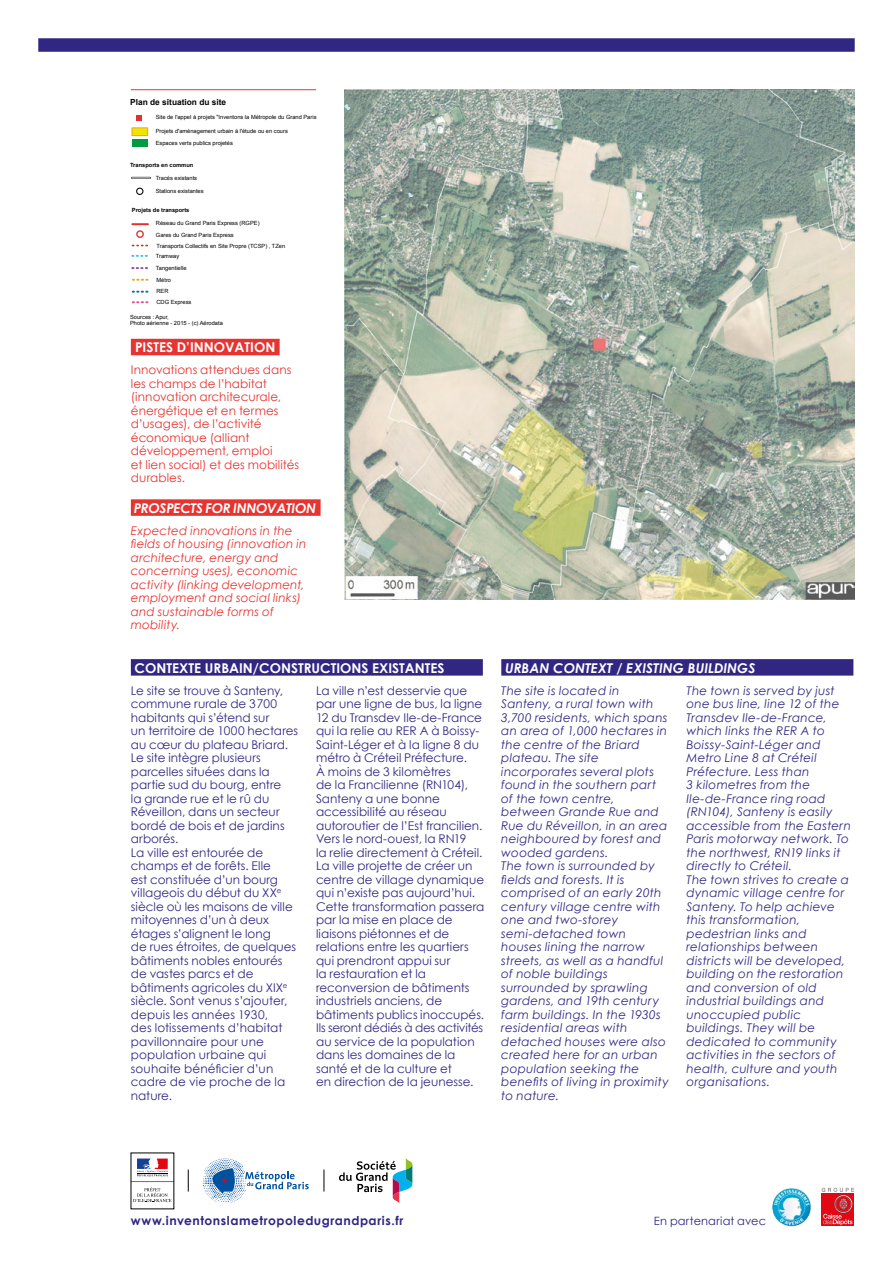
<style>
.page{position:relative;width:893px;height:1263px;background:#fff}
.page>*{position:absolute;margin:0;border:0;box-sizing:border-box;transform-origin:0 0}
.t1{font:700 13.5px "Century Gothic";color:#fff}
.t2{font:italic 700 13.5px "Century Gothic";color:#fff}
.t3{font:italic 700 13.5px "Century Gothic";letter-spacing:-.02em;color:#fff}
.t4{font:700 12.3px "Century Gothic";letter-spacing:.04em;color:#312783}
.t5{font:12px/13.5px "Century Gothic";color:#312783}
.t6{font:italic 12px/13.5px "Century Gothic";letter-spacing:.02em;color:#312783}
.t7{font:12px/13.5px "Century Gothic";letter-spacing:.005em;color:#e73431}
.t8{font:italic 12px/13.5px "Century Gothic";letter-spacing:.01em;color:#e73431}
.t9{font:11.4px "Century Gothic";letter-spacing:.01em;color:#312783}
.t10{font:700 8.4px "Arial";color:#010202}
.t11{font:5.7px/6.4px "Arial";color:#010202}
.t12{font:700 5.7px "Arial";color:#010202}
</style>
<div class="page">
<div style="left:38px;top:38px;width:817px;height:14px;background:#312783"></div>
<img style="left:344px;top:89px;width:511px;height:511px">
<hr style="left:131px;top:89px;width:185px;height:1px;background:#e73431">
<svg style="left:188px;top:1169px;width:1px;height:22px"></svg>
<svg style="left:324px;top:1169px;width:1px;height:22px"></svg>
<div style="left:131px;top:659px;width:352px;height:17px;background:#312783"></div>
<hr style="left:131px;top:1181px;width:43px;height:1px;background:#706f6f">
<svg style="left:137px;top:1158px;width:31px;height:19px"></svg>
<svg style="left:133px;top:1187px;width:38px;height:15px"></svg>
<svg style="left:136px;top:115px;width:6px;height:5px"></svg>
<div style="left:132px;top:139px;width:16px;height:8px;background:#009b3e"></div>
<svg style="left:133px;top:291px;width:15px;height:2px"></svg>
<svg style="left:133px;top:301px;width:15px;height:2px"></svg>
<div style="left:132px;top:128px;width:16px;height:8px;background:#f1e400"></div>
<div style="left:132px;top:128px;width:16px;height:8px;border:1px solid #f7a412"></div>
<svg style="left:133px;top:279px;width:15px;height:2px"></svg>
<svg style="left:132px;top:255px;width:16px;height:2px"></svg>
<svg style="left:132px;top:267px;width:16px;height:2px"></svg>
<svg style="left:132px;top:245px;width:16px;height:1px"></svg>
<svg style="left:136px;top:188px;width:8px;height:7px"></svg>
<svg style="left:132px;top:177px;width:19px;height:2px"></svg>
<svg style="left:132px;top:223px;width:16px;height:15px"></svg>
<div style="left:822px;top:1193px;width:32px;height:33px;background:#e30613"></div>
<svg style="left:822px;top:1188px;width:32px;height:37px"></svg>
<img style="left:772px;top:1187px;width:39px;height:39px;border-radius:19px">
<svg style="left:203px;top:1158px;width:106px;height:45px"></svg>
<svg style="left:339px;top:1158px;width:73px;height:45px"></svg>
<div style="left:131px;top:339px;width:149px;height:16px;background:#e73431"></div>
<div style="left:131px;top:499px;width:190px;height:17px;background:#e73431"></div>
<div style="left:501px;top:659px;width:352px;height:17px;background:#312783"></div>
<p class="t10" style="left:130px;top:96px;width:98px">Plan de situation du site</p>
<p class="t11" style="left:156px;top:114px;width:162px">Site de l'appel à projets "Inventons la Métropole du Grand Paris</p>
<p class="t11" style="left:156px;top:128px;width:134px">Projets d'aménagement urbain à l'étude ou en cours</p>
<p class="t12" style="left:130px;top:162px;width:65px">Transports en commun</p>
<p class="t11" style="left:156px;top:172px;width:50px;line-height:12.3px">Tracés existants<br>Stations existantes</p>
<p class="t12" style="left:132px;top:206px;width:59px">Projets de transports</p>
<p class="t11" style="left:156px;top:232px;width:79px">Gares du Grand Paris Express</p>
<p class="t11" style="left:156px;top:140px;width:79px">Espaces verts publics projetés</p>
<p class="t11" style="left:156px;top:220px;width:105px">Réseau du Grand Paris Express (RGPE)</p>
<p class="t11" style="left:157px;top:242px;width:130px">Transports Collectifs en Site Propre (TCSP) , TZen</p>
<p class="t11" style="left:156px;top:265px;width:32px">Tangentielle</p>
<p class="t11" style="left:156px;top:252px;width:25px">Tramway</p>
<p class="t11" style="left:156px;top:274px;width:16px;line-height:11.4px">Métro<br>RER</p>
<p class="t11" style="left:156px;top:299px;width:36px">CDG Express</p>
<p class="t11" style="left:130px;top:314px;width:94px">Sources : Apur,<br>Photo aérienne - 2015 - (c) Aérodata</p>
<p class="t1" style="left:135px;top:339px;width:142px">PISTES D’INNOVATION</p>
<p class="t7" style="left:131px;top:363px;width:170px">Innovations attendues dans les champs de l’habitat (innovation architecurale, énergétique et en termes d’usages), de l’activité économique (alliant développement, emploi<br>et lien social) et des mobilités durables.</p>
<p class="t3" style="left:134px;top:499px;width:184px">PROSPECTS FOR INNOVATION</p>
<p class="t8" style="left:131px;top:524px;width:177px">Expected innovations in the fields of housing (innovation in architecture, energy and concerning uses), economic activity (linking development, employment and social links) and sustainable forms of mobility.</p>
<p class="t1" style="left:135px;top:659px;width:311px">CONTEXTE URBAIN/CONSTRUCTIONS EXISTANTES</p>
<p class="t5" style="left:131px;top:683px;width:169px">Le site se trouve à Santeny, commune rurale de 3700 habitants qui s’étend sur<br>un territoire de 1000 hectares au cœur du plateau Briard.<br>Le site intègre plusieurs parcelles situées dans la partie sud du bourg, entre<br>la grande rue et le rû du<br>Réveillon, dans un secteur bordé de bois et de jardins arborés.<br>La ville est entourée de champs et de forêts. Elle<br>est constituée d’un bourg villageois du début du XX<sup>e </sup>siècle où les maisons de ville mitoyennes d’un à deux étages s’alignent le long<br>de rues étroites, de quelques bâtiments nobles entourés de vastes parcs et de bâtiments agricoles du XIX<sup>e </sup>siècle. Sont venus s’ajouter, depuis les années 1930,<br>des lotissements d’habitat pavillonnaire pour une population urbaine qui souhaite bénéficier d’un cadre de vie proche de la nature.</p>
<p class="t5" style="left:316px;top:683px;width:170px">La ville n’est desservie que par une ligne de bus, la ligne<br>12 du Transdev Ile-de-France qui la relie au RER A à Boissy-<br>Saint-Léger et à la ligne 8 du métro à Créteil Préfecture.<br>À moins de 3 kilomètres<br>de la Francilienne (RN104),<br>Santeny a une bonne accessibilité au réseau autoroutier de l’Est francilien.<br>Vers le nord-ouest, la RN19<br>la relie directement à Créteil.<br>La ville projette de créer un centre de village dynamique qui n’existe pas aujourd’hui.<br>Cette transformation passera par la mise en place de liaisons piétonnes et de relations entre les quartiers qui prendront appui sur<br>la restauration et la reconversion de bâtiments industriels anciens, de bâtiments publics inoccupés.<br>Ils seront dédiés à des activités au service de la population dans les domaines de la santé et de la culture et<br>en direction de la jeunesse.</p>
<p class="t2" style="left:505px;top:659px;width:252px">URBAN CONTEXT / EXISTING BUILDINGS</p>
<p class="t6" style="left:501px;top:683px;width:169px">The site is located in<br>Santeny, a rural town with<br>3,700 residents, which spans an area of 1,000 hectares in the centre of the Briard plateau. The site incorporates several plots found in the southern part of the town centre, between Grande Rue and<br>Rue du Réveillon, in an area neighboured by forest and wooded gardens.<br>The town is surrounded by fields and forests. It is comprised of an early 20th century village centre with one and two-storey semi-detached town houses lining the narrow streets, as well as a handful of noble buildings surrounded by sprawling gardens, and 19th century farm buildings. In the 1930s residential areas with detached houses were also created here for an urban population seeking the benefits of living in proximity to nature.</p>
<p class="t6" style="left:686px;top:683px;width:166px">The town is served by just one bus line, line 12 of the<br>Transdev Ile-de-France, which links the RER A to<br>Boissy-Saint-Léger and<br>Metro Line 8 at Créteil<br>Préfecture. Less than<br>3 kilometres from the<br>Ile-de-France ring road (RN104), Santeny is easily accessible from the Eastern<br>Paris motorway network. To the northwest, RN19 links it directly to Créteil.<br>The town strives to create a dynamic village centre for<br>Santeny. To help achieve this transformation, pedestrian links and relationships between districts will be developed, building on the restoration and conversion of old industrial buildings and unoccupied public buildings. They will be dedicated to community activities in the sectors of health, culture and youth organisations.</p>
<p class="t4" style="left:131px;top:1213px;width:274px">www.inventonslametropoledugrandparis.fr</p>
<p class="t9" style="left:654px;top:1213px;width:114px">En partenariat avec</p>
</div>
